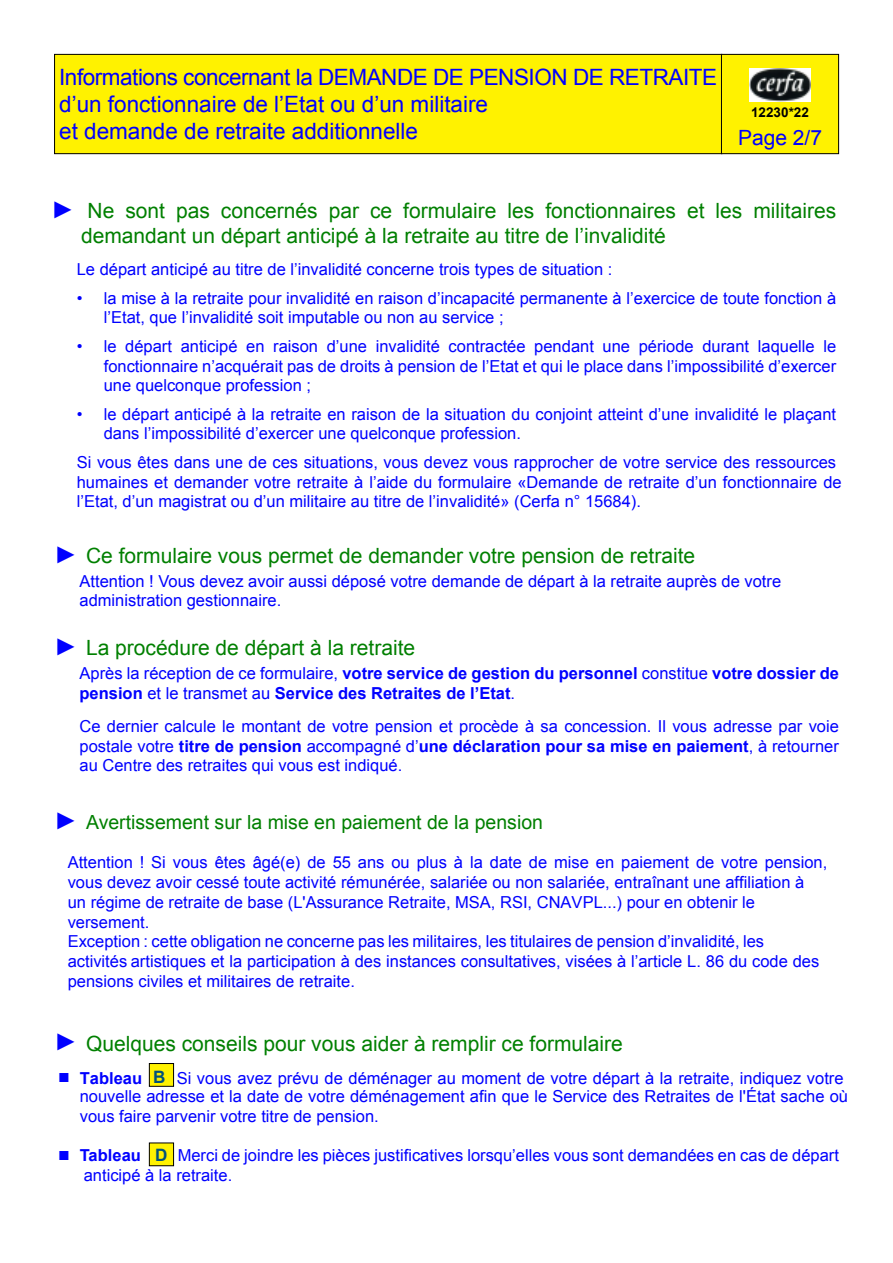
<style>
.page{position:relative;width:893px;height:1263px;background:#fff}
.page>*{position:absolute;margin:0;border:0;box-sizing:border-box;transform-origin:0 0}
.t1{font:22.5px/27px "Arial";color:#00f}
.t2{font:22.5px "Arial";letter-spacing:-.02em;color:#00f}
.t3{font:21px/25.2px "Arial";color:#008000}
.t4{font:21px "Arial";color:#00f}
.t5{font:19.5px "Arial";color:#008000}
.t6{font:16.5px/19.8px "Arial";color:#00f}
.t7{font:700 16.5px/19.8px "Arial";color:#00f}
.t8{font:700 13.5px "Arial";color:#000}
.s1{font-style:inherit}
.s2{font-size:24px;color:#00f}
.s3{font-weight:400}
.s4{font-weight:700}
.s5{font-family:"Times New Roman";font-weight:700;font-size:19.5px}
.s6{font-weight:700;font-size:17.1px;color:#00527b}
</style>
<div class="page">
<div style="left:149px;top:1063px;width:25px;height:23px;background:#fff200"></div>
<div style="left:149px;top:1063px;width:25px;height:23px;border:1px solid #000"></div>
<div style="left:149px;top:1143px;width:25px;height:23px;background:#fff200"></div>
<div style="left:149px;top:1143px;width:25px;height:23px;border:1px solid #000"></div>
<div style="left:55px;top:54px;width:667px;height:100px;background:#fff200"></div>
<div style="left:54px;top:54px;width:668px;height:100px;border:1px solid #000"></div>
<div style="left:721px;top:54px;width:118px;height:100px;background:#fff200"></div>
<img style="left:749px;top:68px;width:62px;height:33px">
<div style="left:721px;top:54px;width:118px;height:100px;border:1px solid #000"></div>
<h1 class="t2" style="left:59px;top:63px;width:276px">Informations concernant la demande</h1>
<h1 class="t1" style="left:433px;top:64px;width:50px">DE pensi</h1>
<h1 class="t1" style="left:534px;top:64px;width:181px">onde retraite</h1>
<h1 class="t1" style="left:59px;top:91px;width:430px">d’un fonctionnaire de l’Etat ou d’un militaire et demande de retraite additionnelle</h1>
<p class="t8" style="left:751px;top:103px;width:59px">12230*<span class="s1">22</span></p>
<p class="t4" style="left:738px;top:124px;width:86px">Page 2/7</p>
<p class="t3" style="left:81px;top:198px;width:757px;text-indent:-30px"><span class="s2">►</span> Ne sont pas concernés par ce formulaire les fonctionnaires et les militaires demandant un départ anticipé à la retraite au titre de l’invalidité</p>
<p class="t6" style="left:77px;top:260px;width:537px">Le départ anticipé au titre de l’invalidité concerne trois types de situation :</p>
<p class="t6" style="left:104px;top:288px;width:734px;text-indent:-27px">• la mise à la retraite pour invalidité en raison d’incapacité permanente à l’exercice de toute fonction à l’Etat, que l’invalidité soit imputable ou non au service ;</p>
<p class="t6" style="left:104px;top:336px;width:734px;text-align:justify;text-indent:-27px">• le départ anticipé en raison d’une invalidité contractée pendant une période durant laquelle le fonctionnaire n’acquérait pas de droits à pension de l’Etat et qui le place dans l’impossibilité d’exercer une quelconque profession ;</p>
<p class="t6" style="left:104px;top:404px;width:734px;text-indent:-27px">• le départ anticipé à la retraite en raison de la situation du conjoint atteint d’une invalidité le plaçant dans l’impossibilité d’exercer une quelconque profession.</p>
<p class="t6" style="left:77px;top:452px;width:766px">Si vous êtes dans une de ces situations, vous devez vous rapprocher de votre service des ressources humaines et demander votre retraite à l’aide du formulaire «Demande de retraite d’un fonctionnaire de l’Etat, d’un magistrat ou d’un militaire au titre de l’invalidité» (Cerfa <span class="s1">n° 15684</span>).</p>
<p class="t3" style="left:54px;top:543px;width:643px"><span class="s2">►</span> Ce formulaire vous permet de demander votre pension de retraite</p>
<p class="t6" style="left:80px;top:571px;width:703px">Attention ! Vous devez avoir aussi déposé votre demande de départ à la retraite auprès de votre administration gestionnaire.</p>
<p class="t3" style="left:54px;top:635px;width:363px"><span class="s2">►</span> La procédure de départ à la retraite</p>
<p class="t7" style="left:80px;top:664px;width:761px"><span class="s3">Après la réception de ce formulaire,</span> votre service de gestion du personnel <span class="s3">constitue</span> votre dossier de pension <span class="s3">et le transmet au</span> Service des Retraites de l’Etat<span class="s3">.</span></p>
<p class="t6" style="left:80px;top:716px;width:761px;text-align:justify">Ce dernier calcule le montant de votre pension et procède à sa concession. Il vous adresse par voie postale votre <span class="s4">titre de pension</span> accompagné d’<span class="s4">une déclaration pour sa mise en paiement</span>, à retourner au Centre des retraites qui vous est indiqué.</p>
<p class="t5" style="left:54px;top:809px;width:491px"><span class="s2">►</span> Avertissement sur la mise en paiement de la pension</p>
<p class="t6" style="left:68px;top:853px;width:761px">Attention ! Si vous êtes âgé(e) de 55 ans ou plus à la date de mise en paiement de votre pension, vous devez avoir cessé toute activité rémunérée, salariée ou non salariée, entraînant une affiliation à<br>un régime de retraite de base (L'Assurance Retraite, MSA, RSI, CNAVPL...) pour en obtenir le versement.<br>Exception : cette obligation ne concerne pas les militaires, les titulaires de pension d’invalidité, les activités artistiques et la participation à des instances consultatives, visées à l’article L. 86 du code des pensions civiles et militaires de retraite.</p>
<p class="t3" style="left:54px;top:1031px;width:570px"><span class="s2">►</span> Quelques conseils pour vous aider à remplir ce formulaire</p>
<p class="t6" style="left:80px;top:1068px;width:770px;line-height:19px;text-indent:-22px"><span class="s5">■</span> <span class="s4">tableau</span> <span class="s6">B</span> Si vous avez prévu de déménager au moment de votre départ à la retraite, indiquez votre nouvelle adresse et la date de votre déménagement afin que le Service des Retraites de l'État sache où vous <span class="s1">faire</span> parvenir votre titre de pension.</p>
<p class="t6" style="left:84px;top:1146px;width:757px;text-indent:-26px"><span class="s5">■</span> <span class="s4">Tableau</span> <span class="s6">D</span> Merci de joindre les pièces justificatives lorsqu’elles vous sont demandées en cas de départ anticipé à la retraite.</p>
</div>
